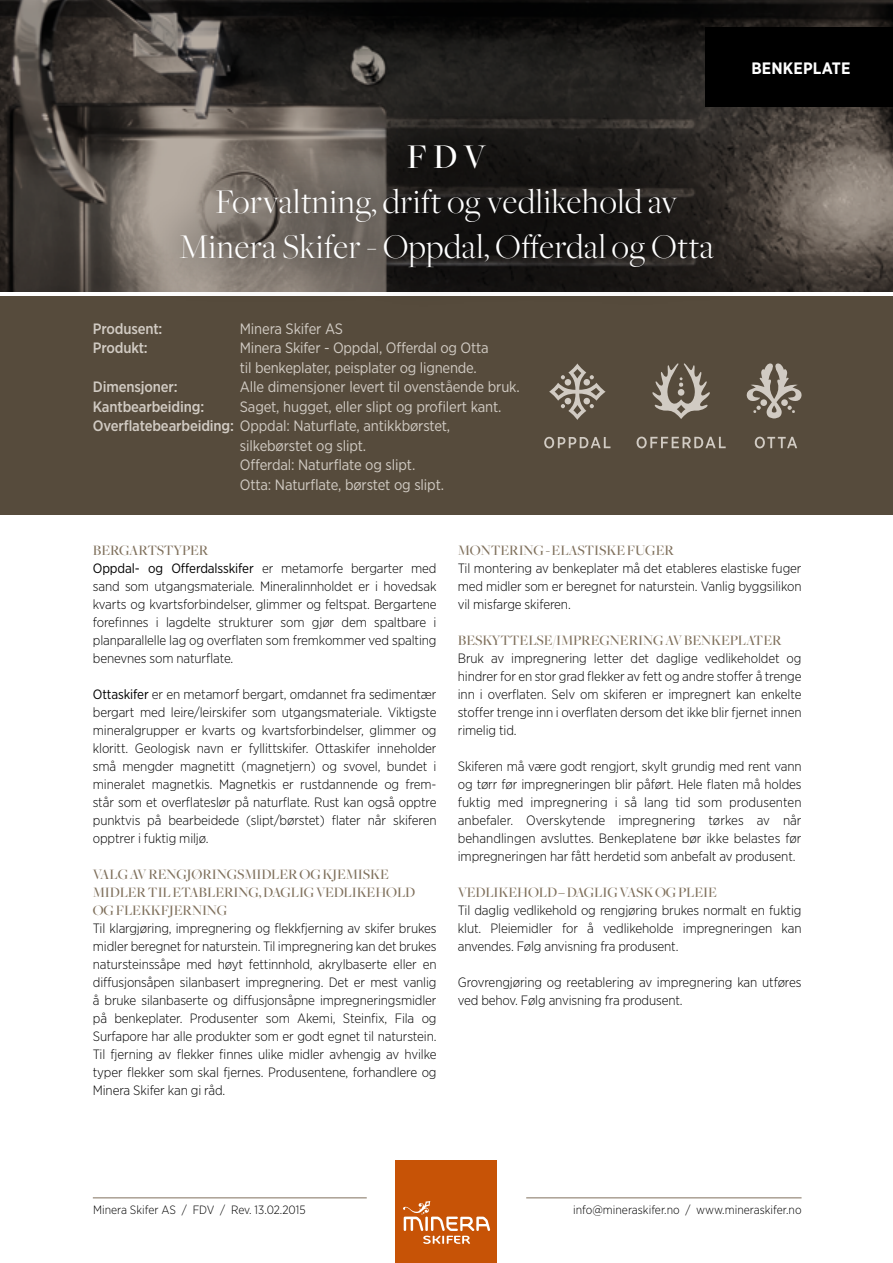
<style>
.page{position:relative;width:893px;height:1263px;background:#fff}
.page>*{position:absolute;margin:0;border:0;box-sizing:border-box;transform-origin:0 0}
.t1{font:300 36px/45px "Freight Big";letter-spacing:.02em;color:#fff;text-align:center}
.t2{font:500 36px "Freight Big";color:#fff}
.t3{font:700 16.5px "Gotham Narrow";letter-spacing:.01em;color:#fff}
.t4{font:15px/19.5px "Gotham Narrow";letter-spacing:-.01em;color:#d1cbc3}
.t5{font:500 15px/18px "Freight Big";letter-spacing:-.01em;color:#80715d}
.t6{font:500 15px "Gotham Narrow";letter-spacing:-.01em;color:#d1cbc3}
.t7{font:500 15px "Freight Big";letter-spacing:-.03em;color:#80715d}
.t8{font:300 13.5px/18px "Gotham Narrow";letter-spacing:-.01em;color:#000;text-align:justify}
.t9{font:300 12px "Gotham Narrow";color:#000}
.s1{font-weight:500}
.s2{font-weight:400}
</style>
<div class="page">
<div style="left:396px;top:1161px;width:101px;height:102px;background:#c75306"></div>
<svg style="left:403px;top:1201px;width:87px;height:43px"></svg>
<hr style="left:93px;top:1197px;width:274px;height:1px;background:#80715d">
<hr style="left:526px;top:1197px;width:275px;height:1px;background:#80715d">
<div style="left:0;top:297px;width:893px;height:218px;background:#564b3c"></div>
<svg style="left:0;top:0;width:893px;height:291px;background:#393431"></svg>
<div style="left:138px;top:100px;width:618px;height:211px;background:#000;opacity:.75"></div>
<div style="left:705px;top:28px;width:188px;height:79px;background:#000"></div>
<svg style="left:549px;top:363px;width:57px;height:57px"></svg>
<svg style="left:544px;top:437px;width:66px;height:11px"></svg>
<svg style="left:746px;top:363px;width:56px;height:56px"></svg>
<div style="left:760px;top:399px;width:7px;height:7px;background:#d1cbc3;border-radius:50%"></div>
<svg style="left:755px;top:437px;width:42px;height:11px"></svg>
<svg style="left:652px;top:363px;width:58px;height:56px"></svg>
<svg style="left:637px;top:437px;width:89px;height:11px"></svg>
<h1 class="t2" style="left:407px;top:137px;width:81px">F D V</h1>
<h1 class="t1" style="left:179px;top:181px;width:536px">Forvaltning, drift og vedlikehold av<br>Minera Skifer - Oppdal, Offerdal og Otta</h1>
<p class="t6" style="left:93px;top:319px;width:71px">Produsent:</p>
<p class="t4" style="left:240px;top:319px;width:105px">Minera Skifer AS</p>
<p class="t6" style="left:93px;top:339px;width:56px">Produkt:</p>
<p class="t4" style="left:240px;top:338px;width:250px">Minera Skifer - Oppdal, Offerdal og Otta til benkeplater, peisplater og lignende.</p>
<p class="t6" style="left:93px;top:378px;width:86px">Dimensjoner:</p>
<p class="t4" style="left:240px;top:377px;width:282px">Alle dimensjoner levert til ovenstående bruk.</p>
<p class="t6" style="left:93px;top:397px;width:113px">Kantbearbeiding:</p>
<p class="t4" style="left:240px;top:397px;width:263px">Saget, hugget, eller slipt og profilert kant.</p>
<p class="t4" style="left:93px;top:416px;width:359px"><span class="s1">Overflatebearbeiding:</span> Oppdal: Naturflate, antikkbørstet,</p>
<p class="t4" style="left:240px;top:436px;width:128px">silkebørstet og slipt.</p>
<p class="t4" style="left:240px;top:455px;width:177px">Offerdal: Naturflate og slipt.</p>
<p class="t4" style="left:240px;top:475px;width:206px">Otta: Naturflate, børstet og slipt.</p>
<p class="t3" style="left:751px;top:57px;width:101px">BENKEPLATE</p>
<p class="t7" style="left:93px;top:542px;width:117px">BERGARTSTYPER</p>
<p class="t8" style="left:93px;top:559px;width:345px"><span class="s2">Oppdal- og Offerdalsskifer</span> er metamorfe bergarter med sand som utgangsmateriale. Mineralinnholdet er i hovedsak kvarts og kvartsforbindelser, glimmer og feltspat. Bergartene forefinnes i lagdelte strukturer som gjør dem spaltbare i planparallelle lag og overflaten som fremkommer ved spalting benevnes som naturflate.</p>
<p class="t8" style="left:93px;top:685px;width:345px"><span class="s2">Ottaskifer</span> er en metamorf bergart, omdannet fra sedimentær bergart med leire/leirskifer som utgangsmateriale. Viktigste mineralgrupper er kvarts og kvartsforbindelser, glimmer og kloritt. Geologisk navn er fyllittskifer. Ottaskifer inneholder små mengder magnetitt (magnetjern) og svovel, bundet i mineralet magnetkis. Magnetkis er rustdannende og frem&shy;står som et overflateslør på naturflate. Rust kan også opptre punktvis på bearbeidede (slipt/børstet) flater når skiferen opptrer i fuktig miljø.</p>
<p class="t5" style="left:93px;top:866px;width:324px">VALG AV RENGJØRINGSMIDLER OG KJEMISKE<br>MIDLER TIL ETABLERING, DAGLIG VEDLIKEHOLD<br>OG FLEKKFJERNING</p>
<p class="t8" style="left:93px;top:919px;width:345px">Til klargjøring, impregnering og flekkfjerning av skifer brukes midler beregnet for naturstein. Til impregnering kan det brukes natursteinssåpe med høyt fettinnhold, akrylbaserte eller en diffusjonsåpen silanbasert impregnering. Det er mest vanlig å bruke silanbaserte og diffusjonsåpne impregneringsmidler på benkeplater. Produsenter som Akemi, Steinfix, Fila og Surfapore har alle produkter som er godt egnet til naturstein.<br>Til fjerning av flekker finnes ulike midler avhengig av hvilke typer flekker som skal fjernes. Produsentene, forhandlere og Minera Skifer kan gi råd.</p>
<p class="t5" style="left:458px;top:542px;width:218px">MONTERING - ELASTISKE FUGER</p>
<p class="t8" style="left:458px;top:559px;width:345px">Til montering av benkeplater må det etableres elastiske fuger med midler som er beregnet for naturstein. Vanlig byggsilikon vil misfarge skiferen.</p>
<p class="t5" style="left:458px;top:632px;width:325px">BESKYTTELSE/IMPREGNERING AV BENKEPLATER</p>
<p class="t8" style="left:458px;top:649px;width:345px">Bruk av impregnering letter det daglige vedlikeholdet og hindrer for en stor grad flekker av fett og andre stoffer å trenge inn i overflaten. Selv om skiferen er impregnert kan enkelte stoffer trenge inn i overflaten dersom det ikke blir fjernet innen rimelig tid.</p>
<p class="t8" style="left:458px;top:757px;width:345px">Skiferen må være godt rengjort, skylt grundig med rent vann og tørr før impregneringen blir påført. Hele flaten må holdes fuktig med impregnering i så lang tid som produsenten anbefaler. Overskytende impregnering tørkes av når behandlingen avsluttes. Benkeplatene bør ikke belastes før impregneringen har fått herdetid som anbefalt av produsent.</p>
<p class="t5" style="left:458px;top:884px;width:261px">VEDLIKEHOLD – DAGLIG VASK OG PLEIE</p>
<p class="t8" style="left:458px;top:901px;width:345px">Til daglig vedlikehold og rengjøring brukes normalt en fuktig klut. Pleiemidler for å vedlikeholde impregneringen kan anvendes. Følg anvisning fra produsent.</p>
<p class="t8" style="left:458px;top:973px;width:345px">Grovrengjøring og reetablering av impregnering kan utføres ved behov. Følg anvisning fra produsent.</p>
<p class="t9" style="left:93px;top:1202px;width:214px">Minera Skifer AS / FDV / Rev. 13.02.2015</p>
<p class="t9" style="left:573px;top:1202px;width:230px">info@mineraskifer.no / www.mineraskifer.no</p>
</div>
